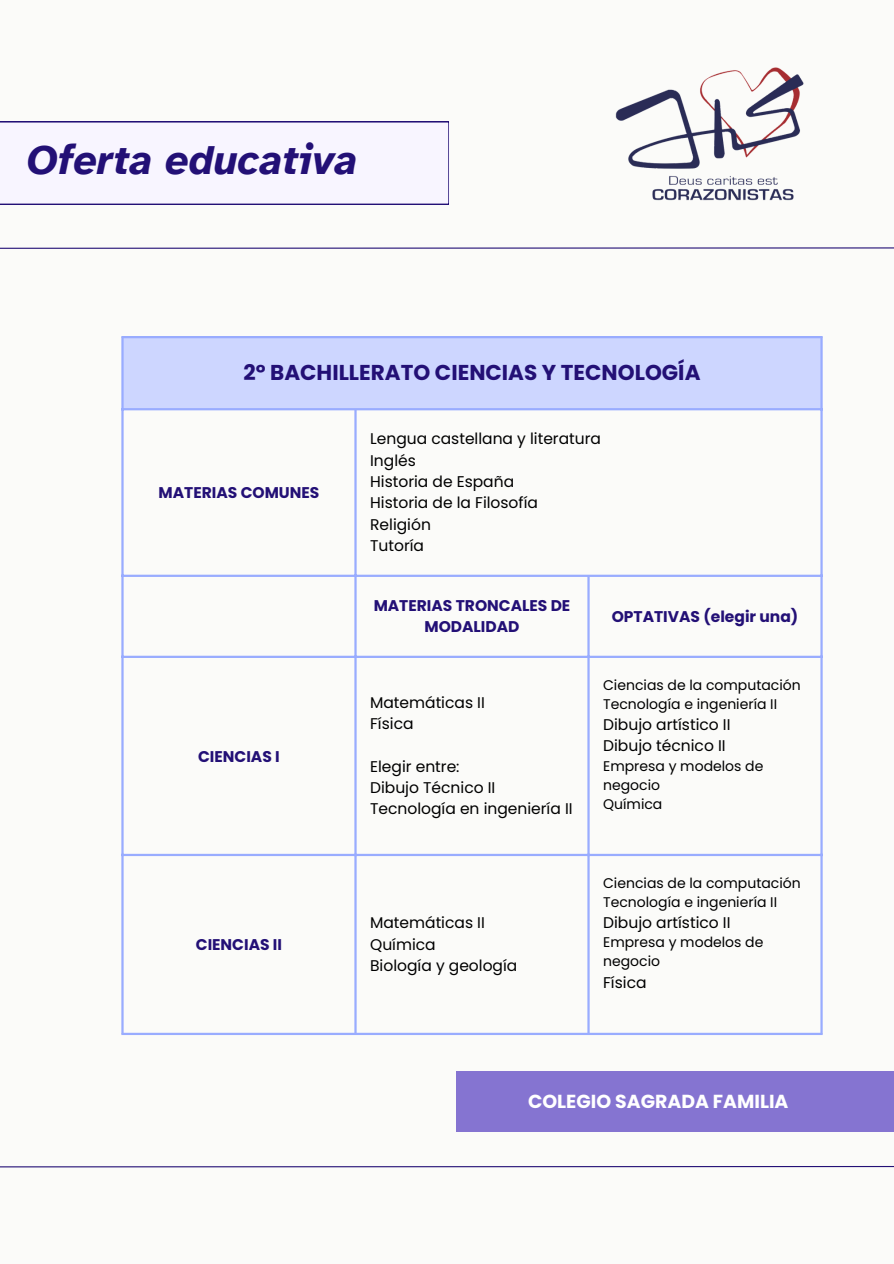
<style>
.page{position:relative;width:894px;height:1264px;background:#fff}
.page>*{position:absolute;margin:0;border:0;box-sizing:border-box;transform-origin:0 0}
.t1{font:italic 700 41.4px "Atkinson Hyperlegible";color:#231076}
.t2{font:700 21.45px "Poppins";color:#231076}
.t3{font:700 18.9px "Poppins";color:#fff}
.t4{font:15.45px "Poppins";color:#000}
.t5{font:700 15.45px/21.3px "Poppins";color:#231076;text-align:center}
.t6{font:13.95px/19.2px "Poppins";color:#000}
</style>
<div class="page">
<div style="left:0;top:0;width:893px;height:1263px;background:#fbfbf9"></div>
<div style="left:456px;top:1070px;width:437px;height:61px;background:#8574d1"></div>
<svg style="left:0;top:121px;width:449px;height:84px"></svg>
<hr style="left:0;top:247px;width:893px;height:2px;background:#231076">
<hr style="left:0;top:1165px;width:893px;height:2px;background:#231076">
<img style="left:615px;top:67px;width:189px;height:134px">
<div style="left:122px;top:337px;width:699px;height:72px;background:#cdd6ff"></div>
<hr style="left:121px;top:338px;width:3px;height:694px;background:#99acff">
<hr style="left:354px;top:410px;width:2px;height:622px;background:#99acff">
<hr style="left:587px;top:577px;width:2px;height:455px;background:#99acff">
<hr style="left:820px;top:338px;width:2px;height:694px;background:#99acff">
<hr style="left:121px;top:336px;width:701px;height:2px;background:#99acff">
<hr style="left:121px;top:408px;width:701px;height:2px;background:#99acff">
<hr style="left:121px;top:574px;width:701px;height:3px;background:#99acff">
<hr style="left:121px;top:655px;width:701px;height:3px;background:#99acff">
<hr style="left:121px;top:853px;width:701px;height:3px;background:#99acff">
<hr style="left:121px;top:1032px;width:701px;height:3px;background:#99acff">
<p class="t1" style="left:27px;top:135px;width:332px">Oferta educativa</p>
<p class="t2" style="left:243px;top:357px;width:458px">2º BACHILLERATO CIENCIAS Y TECNOLOGÍA</p>
<p class="t5" style="left:158px;top:482px;width:162px">MATERIAS COMUNES</p>
<p class="t5" style="left:198px;top:745px;width:83px">CIENCIAS I</p>
<p class="t5" style="left:196px;top:933px;width:88px">CIENCIAS II</p>
<p class="t4" style="left:370px;top:428px;width:232px">Lengua castellana y literatura</p>
<p class="t4" style="left:370px;top:449px;width:47px">Inglés</p>
<p class="t4" style="left:370px;top:470px;width:145px">Historia de España</p>
<p class="t4" style="left:370px;top:492px;width:169px">Historia de la Filosofía</p>
<p class="t4" style="left:370px;top:513px;width:62px">Religión</p>
<p class="t4" style="left:370px;top:535px;width:55px">Tutoría</p>
<p class="t5" style="left:373px;top:594px;width:198px">MATERIAS TRONCALES DE<br>MODALIDAD</p>
<p class="t5" style="left:611px;top:606px;width:188px">OPTATIVAS (elegir una)</p>
<p class="t4" style="left:370px;top:691px;width:116px">Matemáticas II</p>
<p class="t4" style="left:370px;top:712px;width:45px">Física</p>
<p class="t4" style="left:370px;top:755px;width:91px">Elegir entre:</p>
<p class="t4" style="left:370px;top:776px;width:127px">Dibujo Técnico II</p>
<p class="t4" style="left:370px;top:798px;width:204px">Tecnología en ingeniería II</p>
<p class="t4" style="left:370px;top:911px;width:116px">Matemáticas II</p>
<p class="t4" style="left:370px;top:933px;width:67px">Química</p>
<p class="t4" style="left:370px;top:954px;width:149px">Biología y geología</p>
<p class="t6" style="left:603px;top:675px;width:199px">Ciencias de la computación</p>
<p class="t6" style="left:603px;top:694px;width:175px">Tecnología e ingeniería II</p>
<p class="t4" style="left:603px;top:714px;width:129px">Dibujo artístico II</p>
<p class="t4" style="left:603px;top:735px;width:124px">Dibujo técnico II</p>
<p class="t6" style="left:603px;top:756px;width:162px">Empresa y modelos de negocio</p>
<p class="t6" style="left:603px;top:794px;width:61px">Química</p>
<p class="t6" style="left:603px;top:873px;width:199px">Ciencias de la computación</p>
<p class="t6" style="left:603px;top:892px;width:175px">Tecnología e ingeniería II</p>
<p class="t4" style="left:603px;top:912px;width:129px">Dibujo artístico II</p>
<p class="t6" style="left:603px;top:932px;width:162px">Empresa y modelos de negocio</p>
<p class="t4" style="left:603px;top:971px;width:45px">Física</p>
<p class="t3" style="left:528px;top:1087px;width:262px">COLEGIO SAGRADA FAMILIA</p>
</div>
